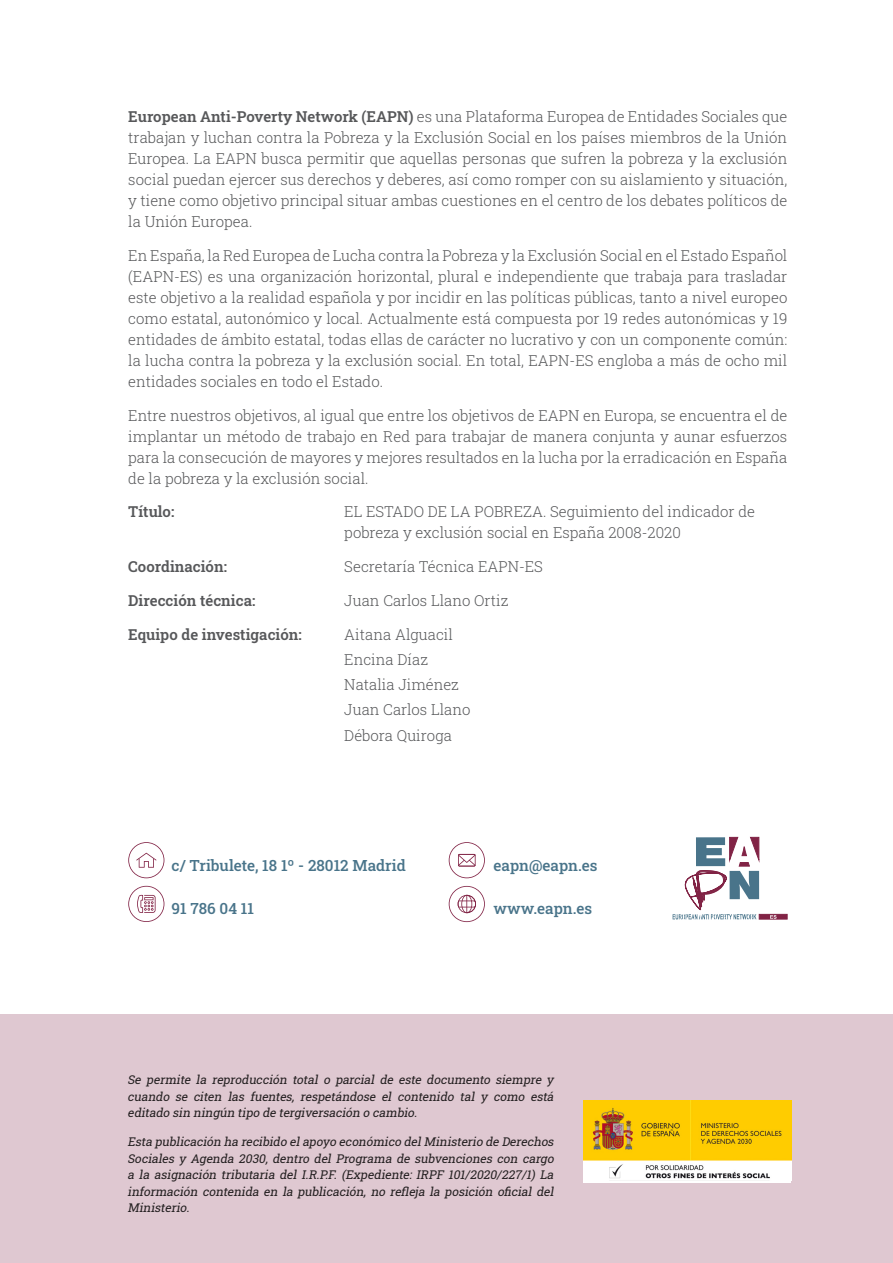
<style>
.page{position:relative;width:893px;height:1263px;background:#fff}
.page>*{position:absolute;margin:0;border:0;box-sizing:border-box;transform-origin:0 0}
.t1{font:500 15.3px "Roboto Slab";color:#49748a}
.t2{font:300 15px/21px "Roboto Slab";color:#57585a;text-align:justify}
.t3{font:600 15px "Roboto Slab";color:#57585a}
.t4{font:italic 12px/16.5px "Roboto Slab";color:#231f20;text-align:justify}
.s1{font-weight:600}
</style>
<div class="page">
<div style="left:0;top:1014px;width:893px;height:249px;background:#dfc8d1"></div>
<svg style="left:673px;top:837px;width:86px;height:82px"></svg>
<div style="left:759px;top:914px;width:28px;height:5px;background:#812345"></div>
<svg style="left:770px;top:915px;width:6px;height:4px"></svg>
<svg style="left:128px;top:886px;width:36px;height:36px"></svg>
<svg style="left:449px;top:842px;width:36px;height:36px"></svg>
<svg style="left:128px;top:842px;width:36px;height:36px"></svg>
<svg style="left:449px;top:886px;width:36px;height:36px"></svg>
<div style="left:583px;top:1100px;width:208px;height:83px;background:#fff"></div>
<img style="left:583px;top:1100px;width:208px;height:79px">
<p class="t2" style="left:128px;top:106px;width:661px"><span class="s1">European Anti-Poverty Network (EAPN)</span> es una Plataforma Europea de Entidades Sociales que trabajan y luchan contra la Pobreza y la Exclusión Social en los países miembros de la Unión Europea. La EAPN busca permitir que aquellas personas que sufren la pobreza y la exclusión social puedan ejercer sus derechos y deberes, así como romper con su aislamiento y situación, y tiene como objetivo principal situar ambas cuestiones en el centro de los debates políticos de la Unión Europea.</p>
<p class="t2" style="left:128px;top:244px;width:661px">En España, la Red Europea de Lucha contra la Pobreza y la Exclusión Social en el Estado Español (EAPN-ES) es una organización horizontal, plural e independiente que trabaja para trasladar este objetivo a la realidad española y por incidir en las políticas públicas, tanto a nivel europeo como estatal, autonómico y local. Actualmente está compuesta por 19 redes autonómicas y 19 entidades de ámbito estatal, todas ellas de carácter no lucrativo y con un componente común: la lucha contra la pobreza y la exclusión social. En total, EAPN-ES engloba a más de ocho mil entidades sociales en todo el Estado.</p>
<p class="t2" style="left:128px;top:404px;width:661px">Entre nuestros objetivos, al igual que entre los objetivos de EAPN en Europa, se encuentra el de implantar un método de trabajo en Red para trabajar de manera conjunta y aunar esfuerzos para la consecución de mayores y mejores resultados en la lucha por la erradicación en España de la pobreza y la exclusión social.</p>
<p class="t3" style="left:128px;top:502px;width:48px">Título:</p>
<p class="t2" style="left:344px;top:501px;width:412px">EL ESTADO DE LA POBREZA. Seguimiento del indicador de pobreza y exclusión social en España 2008-2020</p>
<p class="t3" style="left:128px;top:556px;width:100px">Coordinación:</p>
<p class="t2" style="left:344px;top:556px;width:200px">Secretaría Técnica EAPN-ES</p>
<p class="t3" style="left:128px;top:590px;width:129px">Dirección técnica:</p>
<p class="t2" style="left:344px;top:589px;width:166px">Juan Carlos Llano Ortiz</p>
<p class="t3" style="left:128px;top:624px;width:175px">Equipo de investigación:</p>
<p class="t2" style="left:344px;top:621px;width:128px;line-height:25.2px;text-align:left">Aitana Alguacil<br>Encina Díaz<br>Natalia Jiménez<br>Juan Carlos Llano<br>Débora Quiroga</p>
<p class="t1" style="left:172px;top:854px;width:236px">c/ Tribulete, 18 1º - 28012 Madrid</p>
<p class="t1" style="left:172px;top:898px;width:84px">91 786 04 11</p>
<p class="t1" style="left:493px;top:898px;width:100px">www.eapn.es</p>
<p class="t1" style="left:493px;top:854px;width:106px">eapn@eapn.es</p>
<p class="t4" style="left:128px;top:1071px;width:430px">Se permite la reproducción total o parcial de este documento siempre y cuando se citen las fuentes, respetándose el contenido tal y como está editado sin ningún tipo de tergiversación o cambio.</p>
<p class="t4" style="left:128px;top:1133px;width:430px">Esta publicación ha recibido elapoyo económico delMinisterio de Derechos Sociales y Agenda 2030, dentro del Programa de subvenciones con cargo a la asignación tributaria del I.R.P.F. (Expediente: IRPF 101/2020/227/1) La información contenida en la publicación, no refleja la posición oficial del Ministerio.</p>
</div>
